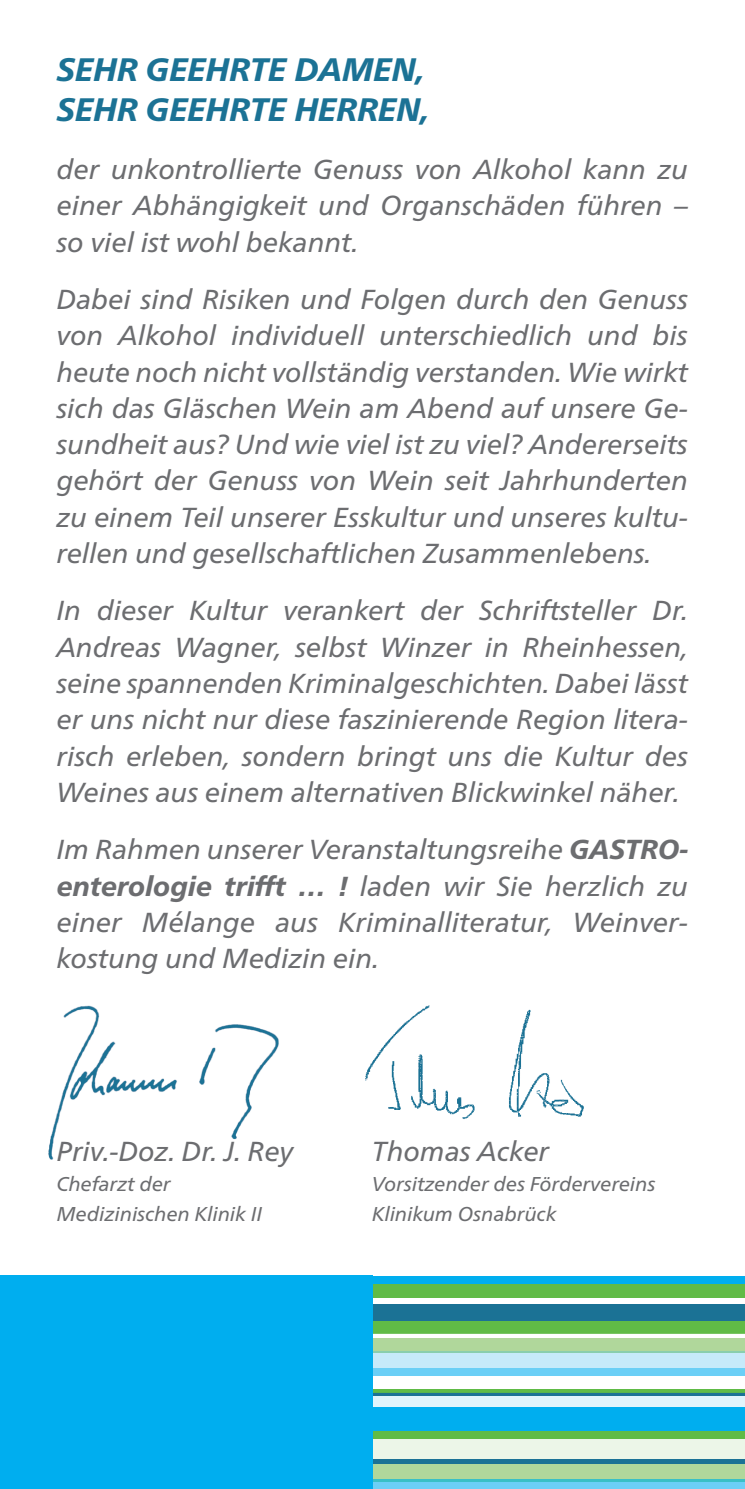
<style>
.page{position:relative;width:745px;height:1489px;background:#fff}
.page>*{position:absolute;margin:0;border:0;box-sizing:border-box;transform-origin:0 0}
.t1{font:italic 800 32.5px/40px "Frutiger Neue LT Pro";color:#1b7295}
.t2{font:italic 27.5px/36.2px "Frutiger Neue LT Pro";color:#6c6d70;text-align:justify}
.t3{font:italic 20px "Frutiger Neue LT Pro";color:#6c6d70}
.s1{font-weight:800}
</style>
<div class="page">
<img style="left:48px;top:1005px;width:231px;height:155px">
<img style="left:365px;top:1005px;width:219px;height:114px">
<div style="left:372px;top:1275px;width:372px;height:10px;background:#00aeef"></div>
<div style="left:372px;top:1284px;width:372px;height:13px;background:#60bb46"></div>
<div style="left:372px;top:1303px;width:372px;height:18px;background:#1b7295"></div>
<div style="left:372px;top:1320px;width:372px;height:13px;background:#60bb46"></div>
<svg style="left:372px;top:1333px;width:372px;height:4px"></svg>
<div style="left:372px;top:1337px;width:372px;height:14px;background:#b0d79b"></div>
<div style="left:372px;top:1352px;width:372px;height:15px;background:#c6eafa"></div>
<hr style="left:372px;top:1351px;width:372px;height:1px;background:#89ceae">
<div style="left:372px;top:1367px;width:372px;height:8px;background:#6bcff6"></div>
<hr style="left:372px;top:1389px;width:372px;height:3px;background:#60bb46">
<div style="left:372px;top:1392px;width:372px;height:5px;background:#1b7295"></div>
<div style="left:372px;top:1396px;width:372px;height:14px;background:#e1f4fc"></div>
<div style="left:372px;top:1407px;width:372px;height:24px;background:#00aeef"></div>
<div style="left:372px;top:1431px;width:372px;height:7px;background:#60bb46"></div>
<div style="left:372px;top:1438px;width:372px;height:22px;background:#ecf6e8"></div>
<div style="left:372px;top:1459px;width:372px;height:5px;background:#1b7295"></div>
<div style="left:372px;top:1464px;width:372px;height:17px;background:#b0d79b"></div>
<div style="left:372px;top:1481px;width:372px;height:7px;background:#6bcff6"></div>
<hr style="left:372px;top:1478px;width:372px;height:3px;background:#39c0c6">
<div style="left:0;top:1275px;width:372px;height:213px;background:#00aeef"></div>
<p class="t1" style="left:57px;top:50px;width:373px">SEHR GEEHRTE DAMEN,<br>SEHR GEEHRTE HERREN,</p>
<p class="t2" style="left:57px;top:151px;width:632px">der unkontrollierte Genuss von Alkohol kann zu einer Abhängigkeit und Organschäden führen – so viel ist wohl bekannt.</p>
<p class="t2" style="left:57px;top:281px;width:632px">Dabei sind Risiken und Folgen durch den Genuss von Alkohol individuell unterschiedlich und bis heute noch nicht vollständig verstanden. Wie wirkt sich das Gläschen Wein am Abend auf unsere Ge&shy;sundheit aus? Und wie viel ist zu viel? Andererseits gehört der Genuss von Wein seit Jahrhunderten zu einem Teil unserer Esskultur und unseres kultu&shy;rellen und gesellschaftlichen Zusammenlebens.</p>
<p class="t2" style="left:57px;top:592px;width:632px">In dieser Kultur verankert der Schriftsteller Dr.<br>Andreas Wagner, selbst Winzer in Rheinhessen, seine spannenden Kriminalgeschichten. Dabei lässt er uns nicht nur diese faszinierende Region litera&shy;risch erleben, sondern bringt uns die Kultur des Weines aus einem alternativen Blickwinkel näher.</p>
<p class="t2" style="left:57px;top:831px;width:632px">Im Rahmen unserer Veranstaltungsreihe <span class="s1">GASTRO&shy;enterologie trifft … !</span> laden wir Sie herzlich zu einer Mélange aus Kriminalliteratur, Weinver&shy;kostung und Medizin ein.</p>
<p class="t2" style="left:57px;top:1132px;width:238px">Priv.-Doz. Dr. J. Rey</p>
<p class="t2" style="left:372px;top:1132px;width:179px">Thomas Acker</p>
<p class="t3" style="left:57px;top:1171px;width:116px">Chefarzt der</p>
<p class="t3" style="left:372px;top:1171px;width:285px">Vorsitzender des Fördervereins</p>
<p class="t3" style="left:57px;top:1201px;width:207px">Medizinischen Klinik II</p>
<p class="t3" style="left:372px;top:1201px;width:186px">Klinikum Osnabrück</p>
</div>
